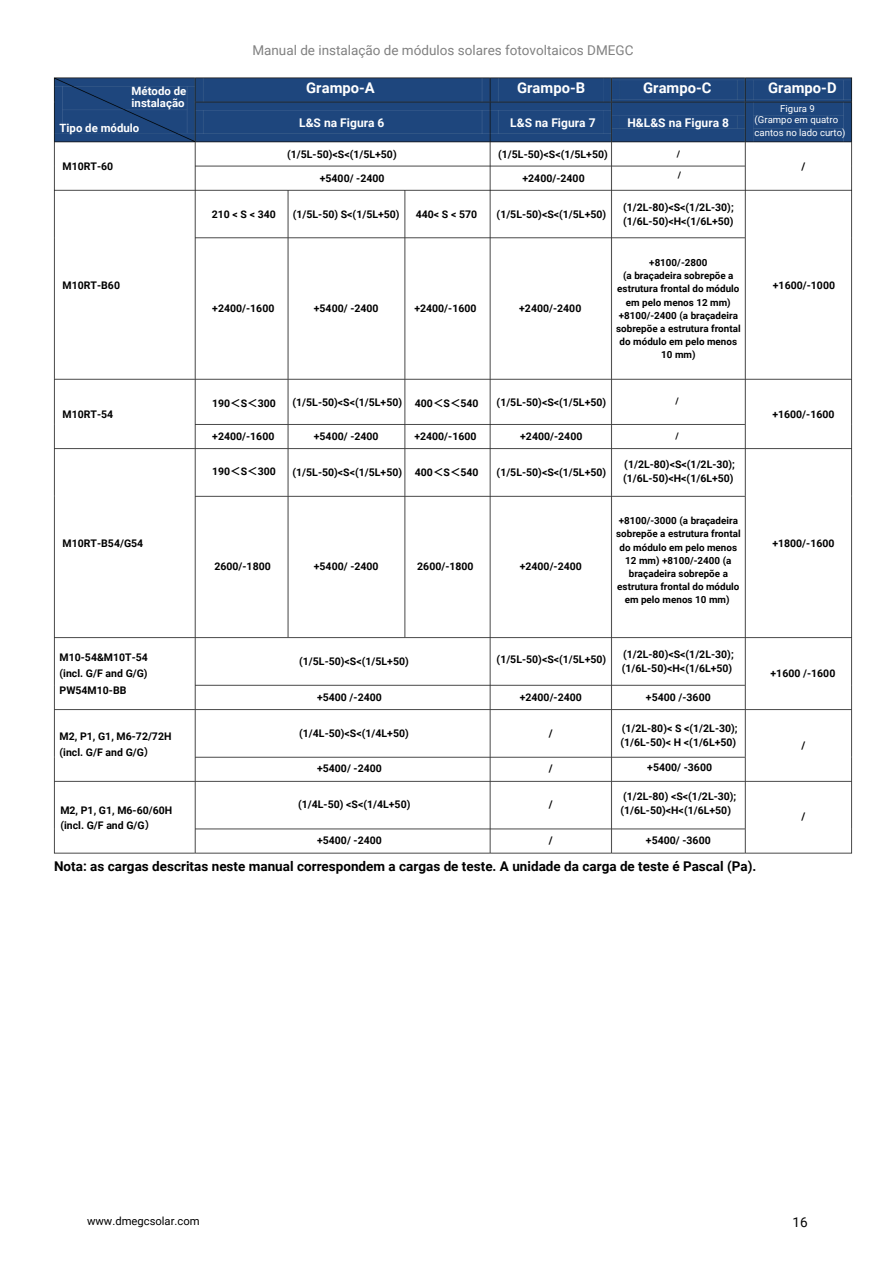
<style>
.page{position:relative;width:894px;height:1264px;background:#fff}
.page>*{position:absolute;margin:0;border:0;box-sizing:border-box;transform-origin:0 0}
.t1{font:700 14.7px "Roboto";letter-spacing:.005em;color:#fff}
.t2{font:700 13.5px "Roboto";color:#000}
.t3{font:13.5px "Roboto";color:#818181}
.t4{font:13.5px "Roboto";color:#000}
.t5{font:700 12px "Roboto";letter-spacing:.005em;color:#fff}
.t6{font:700 11.4px/24.9px "Roboto";color:#fff}
.t7{font:11.25px "Roboto";color:#000}
.t8{font:700 10.5px/14px "Roboto";letter-spacing:.005em;color:#000}
.t9{font:700 9.9px/13px "Roboto";letter-spacing:.005em;color:#000;text-align:center}
.t10{font:9.6px/11.1px "Roboto";color:#fff;text-align:center}
.t11{font:700 9px "Roboto";color:#000}
.s1{font-family:"Noto Sans CJ Ksc"}
</style>
<div class="page">
<img style="left:53px;top:77px;width:800px;height:777px">
<p class="t3" style="left:252px;top:43px;width:382px">Manual de instalação de módulos solares fotovoltaicos DMEGC</p>
<p class="t6" style="left:131px;top:78px;width:56px">Método de</p>
<h1 class="t1" style="left:643px;top:80px;width:70px">Grampo-C</h1>
<h1 class="t1" style="left:768px;top:80px;width:70px">Grampo-D</h1>
<p class="t6" style="left:60px;top:91px;width:126px;text-indent:72px">instalação<br>Tipo de módulo</p>
<h1 class="t1" style="left:306px;top:80px;width:70px">Grampo-A</h1>
<h1 class="t1" style="left:517px;top:80px;width:70px">Grampo-B</h1>
<p class="t10" style="left:754px;top:103px;width:85px">Figura 9<br>(Grampo em quatro</p>
<p class="t10" style="left:754px;top:127px;width:92px">cantos no lado curto)</p>
<p class="t5" style="left:299px;top:116px;width:87px">L&amp;S na Figura 6</p>
<p class="t5" style="left:510px;top:116px;width:87px">L&amp;S na Figura 7</p>
<p class="t8" style="left:498px;top:147px;width:111px">(1/5L-50)&lt;S&lt;(1/5L+50)</p>
<p class="t5" style="left:627px;top:116px;width:103px">H&amp;L&amp;S na Figura 8</p>
<p class="t11" style="left:676px;top:148px;width:5px">/</p>
<p class="t11" style="left:677px;top:170px;width:5px">/</p>
<p class="t8" style="left:287px;top:147px;width:111px">(1/5L-50)&lt;S&lt;(1/5L+50)</p>
<p class="t8" style="left:320px;top:171px;width:66px">+5400/ -2400</p>
<p class="t8" style="left:62px;top:159px;width:52px">M10RT-60</p>
<p class="t8" style="left:801px;top:159px;width:5px">/</p>
<p class="t8" style="left:522px;top:171px;width:64px">+2400/-2400</p>
<p class="t8" style="left:62px;top:278px;width:59px">M10RT-B60</p>
<p class="t8" style="left:212px;top:207px;width:65px">210 &lt; S &lt; 340</p>
<p class="t8" style="left:293px;top:207px;width:108px">(1/5L-50) S&lt;(1/5L+50)</p>
<p class="t8" style="left:415px;top:207px;width:63px">440&lt; S &lt; 570</p>
<p class="t8" style="left:212px;top:302px;width:64px">+2400/-1600</p>
<p class="t8" style="left:314px;top:302px;width:66px">+5400/ -2400</p>
<p class="t8" style="left:414px;top:302px;width:64px">+2400/-1600</p>
<p class="t8" style="left:496px;top:207px;width:111px">(1/5L-50)&lt;S&lt;(1/5L+50)</p>
<p class="t8" style="left:519px;top:302px;width:64px">+2400/-2400</p>
<p class="t8" style="left:622px;top:200px;width:112px">(1/2L-80)&lt;S&lt;(1/2L-30); (1/6L-50)&lt;H&lt;(1/6L+50)</p>
<p class="t9" style="left:616px;top:256px;width:126px">+8100/-2800<br>(a braçadeira sobrepõe a estrutura frontal do módulo em pelo menos 12 mm) +8100/-2400 (a braçadeira sobrepõe a estrutura frontal do módulo em pelo menos<br>10 mm)</p>
<p class="t8" style="left:772px;top:278px;width:64px">+1600/-1000</p>
<p class="t8" style="left:212px;top:396px;width:65px">190<span class="s1">＜</span>S<span class="s1">＜</span>300</p>
<p class="t8" style="left:292px;top:395px;width:111px">(1/5L-50)&lt;S&lt;(1/5L+50)</p>
<p class="t8" style="left:415px;top:396px;width:65px">400<span class="s1">＜</span>S<span class="s1">＜</span>540</p>
<p class="t8" style="left:496px;top:395px;width:111px">(1/5L-50)&lt;S&lt;(1/5L+50)</p>
<p class="t11" style="left:675px;top:396px;width:5px">/</p>
<p class="t8" style="left:62px;top:407px;width:52px">M10RT-54</p>
<p class="t8" style="left:772px;top:407px;width:64px">+1600/-1600</p>
<p class="t8" style="left:212px;top:429px;width:64px">+2400/-1600</p>
<p class="t8" style="left:314px;top:429px;width:66px">+5400/ -2400</p>
<p class="t8" style="left:414px;top:429px;width:64px">+2400/-1600</p>
<p class="t8" style="left:520px;top:429px;width:64px">+2400/-2400</p>
<p class="t11" style="left:675px;top:430px;width:5px">/</p>
<p class="t8" style="left:62px;top:536px;width:82px">M10RT-B54/G54</p>
<p class="t8" style="left:212px;top:464px;width:65px">190<span class="s1">＜</span>S<span class="s1">＜</span>300</p>
<p class="t8" style="left:292px;top:465px;width:111px">(1/5L-50)&lt;S&lt;(1/5L+50)</p>
<p class="t8" style="left:415px;top:465px;width:65px">400<span class="s1">＜</span>S<span class="s1">＜</span>540</p>
<p class="t8" style="left:214px;top:560px;width:58px">2600/-1800</p>
<p class="t8" style="left:314px;top:560px;width:66px">+5400/ -2400</p>
<p class="t8" style="left:417px;top:560px;width:58px">2600/-1800</p>
<p class="t8" style="left:496px;top:465px;width:111px">(1/5L-50)&lt;S&lt;(1/5L+50)</p>
<p class="t8" style="left:519px;top:560px;width:64px">+2400/-2400</p>
<p class="t8" style="left:623px;top:457px;width:113px">(1/2L-80)&lt;S&lt;(1/2L-30); (1/6L-50)&lt;H&lt;(1/6L+50)</p>
<p class="t9" style="left:616px;top:514px;width:126px">+8100/-3000 (a braçadeira sobrepõe a estrutura frontal do módulo em pelo menos<br>12 mm) +8100/-2400 (a braçadeira sobrepõe a estrutura frontal do módulo em pelo menos 10 mm)</p>
<p class="t8" style="left:772px;top:536px;width:64px">+1800/-1600</p>
<p class="t8" style="left:60px;top:649px;width:90px;line-height:15.8px">M10-54&amp;M10T-54 (incl. G/F and G/G)</p>
<p class="t8" style="left:60px;top:683px;width:68px">PW54M10-BB</p>
<p class="t8" style="left:60px;top:728px;width:113px;line-height:15.8px">M2, P1, G1, M6-72/72H (incl. G/F and G/G<span class="s1">）</span></p>
<p class="t8" style="left:60px;top:802px;width:113px;line-height:15.8px">M2, P1, G1, M6-60/60H (incl. G/F and G/G<span class="s1">）</span></p>
<p class="t8" style="left:299px;top:654px;width:111px">(1/5L-50)&lt;S&lt;(1/5L+50)</p>
<p class="t8" style="left:317px;top:690px;width:66px">+5400 /-2400</p>
<p class="t8" style="left:299px;top:726px;width:111px">(1/4L-50)&lt;S&lt;(1/4L+50)</p>
<p class="t8" style="left:317px;top:762px;width:66px">+5400/ -2400</p>
<p class="t8" style="left:298px;top:797px;width:114px">(1/4L-50) &lt;S&lt;(1/4L+50)</p>
<p class="t8" style="left:317px;top:833px;width:66px">+5400/ -2400</p>
<p class="t8" style="left:496px;top:652px;width:111px">(1/5L-50)&lt;S&lt;(1/5L+50)</p>
<p class="t8" style="left:519px;top:690px;width:64px">+2400/-2400</p>
<p class="t8" style="left:548px;top:726px;width:5px">/</p>
<p class="t8" style="left:548px;top:762px;width:5px">/</p>
<p class="t8" style="left:548px;top:797px;width:5px">/</p>
<p class="t8" style="left:548px;top:833px;width:5px">/</p>
<p class="t8" style="left:621px;top:647px;width:113px">(1/2L-80)&lt;S&lt;(1/2L-30); (1/6L-50)&lt;H&lt;(1/6L+50)</p>
<p class="t8" style="left:645px;top:690px;width:66px">+5400 /-3600</p>
<p class="t8" style="left:620px;top:721px;width:119px">(1/2L-80)&lt; S &lt;(1/2L-30); (1/6L-50)&lt; H &lt;(1/6L+50)</p>
<p class="t8" style="left:647px;top:760px;width:66px">+5400/ -3600</p>
<p class="t8" style="left:620px;top:789px;width:117px">(1/2L-80) &lt;S&lt;(1/2L-30); (1/6L-50)&lt;H&lt;(1/6L+50)</p>
<p class="t8" style="left:645px;top:833px;width:66px">+5400/ -3600</p>
<p class="t2" style="left:54px;top:858px;width:703px">Nota: as cargas descritas neste manual correspondem a cargas de teste. A unidade da carga de teste é Pascal (Pa).</p>
<p class="t8" style="left:770px;top:666px;width:66px">+1600 /-1600</p>
<p class="t8" style="left:801px;top:738px;width:5px">/</p>
<p class="t8" style="left:801px;top:809px;width:5px">/</p>
<p class="t7" style="left:87px;top:1214px;width:114px">www.dmegcsolar.com</p>
<p class="t4" style="left:792px;top:1214px;width:17px">16</p>
</div>
